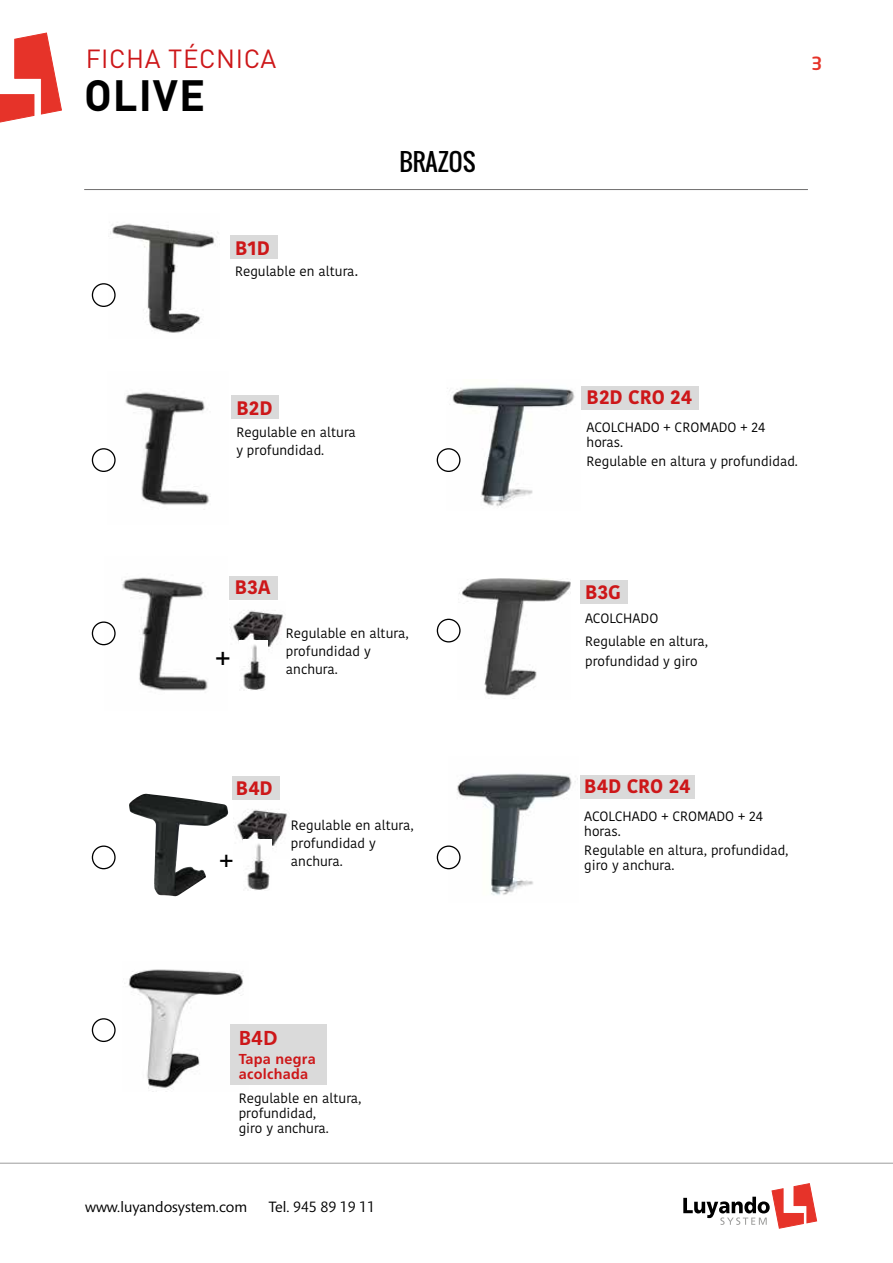
<style>
.page{position:relative;width:893px;height:1263px;background:#fff}
.page>*{position:absolute;margin:0;border:0;box-sizing:border-box;transform-origin:0 0}
.t1{font:700 43.2px "DIN";letter-spacing:.02em;color:#000}
.t2{font:25.95px "DIN";letter-spacing:.02em;color:#cd1719}
.t3{font:25.95px "Frutiger LT Std";color:#000}
.t4{font:24.15px "Frutiger LT Std";color:#000}
.t5{font:24px "Oswald";color:#000}
.t6{font:700 20.1px "Frutiger LT Std";color:#cd1719}
.t7{font:700 19.5px "Kohinoor Bangla";color:#cd1719}
.t8{font:500 18px "Neo Sans Std";color:#e63329}
.t9{font:15.3px "Mundo Sans Std";color:#000}
.t10{font:700 14.4px/15px "Frutiger LT Std";letter-spacing:.02em;color:#cd1719}
.t11{font:13.5px/15px "Kohinoor Bangla";color:#000}
.s1{font-size:15px}
</style>
<div class="page">
<svg style="left:683px;top:1183px;width:134px;height:45px"></svg>
<hr style="left:0;top:1163px;width:893px;height:1px;background:#9d9d9c">
<svg style="left:0;top:33px;width:62px;height:90px"></svg>
<div style="left:230px;top:235px;width:47px;height:24px;background:#dadada"></div>
<img style="left:109px;top:223px;width:108px;height:110px">
<div style="left:231px;top:395px;width:47px;height:24px;background:#dadada"></div>
<img style="left:108px;top:392px;width:101px;height:113px">
<div style="left:229px;top:576px;width:48px;height:23px;background:#dadada"></div>
<img style="left:230px;top:610px;width:53px;height:40px">
<img style="left:240px;top:640px;width:27px;height:50px">
<img style="left:105px;top:577px;width:103px;height:114px">
<div style="left:581px;top:386px;width:118px;height:24px;background:#dadada"></div>
<img style="left:447px;top:387px;width:128px;height:120px">
<div style="left:580px;top:580px;width:48px;height:24px;background:#dadada"></div>
<img style="left:458px;top:579px;width:112px;height:120px">
<img style="left:129px;top:794px;width:99px;height:103px">
<div style="left:232px;top:776px;width:47px;height:23px;background:#dadada"></div>
<img style="left:234px;top:809px;width:53px;height:40px">
<img style="left:244px;top:840px;width:27px;height:50px">
<div style="left:580px;top:775px;width:115px;height:24px;background:#dadada"></div>
<img style="left:449px;top:773px;width:129px;height:122px">
<hr style="left:84px;top:189px;width:724px;height:1px;background:#706f6f">
<img style="left:124px;top:969px;width:124px;height:121px">
<div style="left:231px;top:1025px;width:96px;height:60px;background:#dadada"></div>
<div style="left:92px;top:283px;width:24px;height:24px;border:1px solid #000;border-radius:50%"></div>
<div style="left:92px;top:448px;width:24px;height:24px;border:1px solid #000;border-radius:50%"></div>
<div style="left:92px;top:621px;width:24px;height:24px;border:1px solid #000;border-radius:50%"></div>
<div style="left:92px;top:845px;width:24px;height:24px;border:1px solid #000;border-radius:50%"></div>
<div style="left:92px;top:1018px;width:24px;height:24px;border:1px solid #000;border-radius:50%"></div>
<div style="left:437px;top:448px;width:23px;height:24px;border:1px solid #000;border-radius:50%"></div>
<div style="left:437px;top:619px;width:24px;height:23px;border:1px solid #000;border-radius:50%"></div>
<div style="left:437px;top:845px;width:24px;height:24px;border:1px solid #000;border-radius:50%"></div>
<h2 class="t2" style="left:86px;top:43px;width:192px">FICHA TÉCNICA</h2>
<h1 class="t1" style="left:84px;top:67px;width:122px">OLIVE</h1>
<h3 class="t7" style="left:235px;top:231px;width:37px">B1D</h3>
<p class="t11" style="left:235px;top:264px;width:124px">Regulable en altura<span class="s1">.</span></p>
<h3 class="t5" style="left:399px;top:143px;width:78px">BRAZOS</h3>
<h3 class="t7" style="left:236px;top:391px;width:38px">B2D</h3>
<p class="t11" style="left:236px;top:423px;width:121px;line-height:18px">Regulable en altura y profundidad.</p>
<h3 class="t7" style="left:235px;top:570px;width:37px">B3A</h3>
<h2 class="t3" style="left:215px;top:641px;width:17px">+</h2>
<p class="t11" style="left:286px;top:623px;width:124px;line-height:18px">Regulable en altura, profundidad y anchura.</p>
<h3 class="t7" style="left:236px;top:771px;width:38px">B4D</h3>
<p class="t11" style="left:291px;top:816px;width:124px;line-height:18px">Regulable en altura, profundidad y</p>
<h3 class="t4" style="left:219px;top:844px;width:16px">+</h3>
<p class="t11" style="left:291px;top:853px;width:53px">anchura.</p>
<h3 class="t6" style="left:239px;top:1026px;width:40px">B4D</h3>
<p class="t10" style="left:239px;top:1052px;width:79px">Tapa negra acolchada</p>
<p class="t11" style="left:239px;top:1090px;width:124px">Regulable en altura, profundidad,<br>giro y anchura.</p>
<p class="t9" style="left:85px;top:1198px;width:164px">www.luyandosystem.com</p>
<p class="t9" style="left:269px;top:1198px;width:108px">Tel. 945 89 19 11</p>
<h3 class="t8" style="left:811px;top:52px;width:13px">3</h3>
<h3 class="t7" style="left:587px;top:380px;width:107px">B2D CRO 24</h3>
<p class="t11" style="left:587px;top:420px;width:180px">ACOLCHADO + CROMADO + 24 horas.</p>
<p class="t11" style="left:587px;top:454px;width:213px">Regulable en altura y profundidad.</p>
<h3 class="t7" style="left:585px;top:575px;width:37px">B3G</h3>
<p class="t11" style="left:585px;top:606px;width:124px;line-height:23.7px">ACOLCHADO<br>Regulable en altura,</p>
<p class="t11" style="left:585px;top:653px;width:114px">profundidad y giro</p>
<h3 class="t7" style="left:584px;top:769px;width:108px">B4D CRO 24</h3>
<p class="t11" style="left:584px;top:808px;width:180px">ACOLCHADO + CROMADO + 24 horas.</p>
<p class="t11" style="left:584px;top:843px;width:206px">Regulable en altura, profundidad, giro y anchura.</p>
</div>
